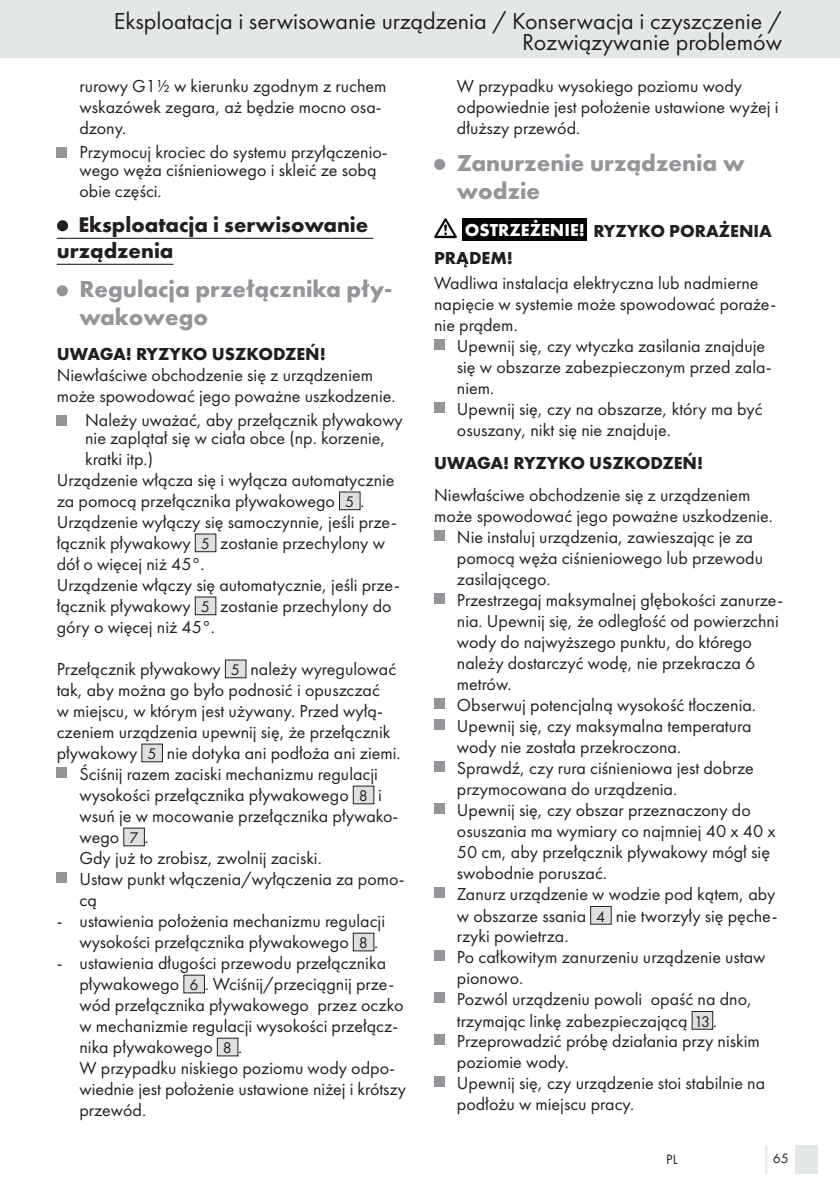
<style>
.page{position:relative;width:840px;height:1191px;background:#fff}
.page>*{position:absolute;margin:0;border:0;box-sizing:border-box;transform-origin:0 0}
.t1{font:24px/21px "Futura PT";color:#231f20;text-align:right}
.t2{font:700 24px/28px "Futura PT";color:#939598}
.t3{font:700 22px/26px "Futura PT";color:#231f20}
.t4{font:18px/21px "Futura PT";color:#231f20}
.t5{font:700 18px/27.2px "Futura PT";color:#231f20}
.t6{font:14px "Futura PT";color:#231f20}
.s1{font-size:16px}
.s2{color:#fff}
</style>
<div class="page">
<div style="left:0;top:0;width:839px;height:58px;background:#e3e7e7"></div>
<div style="left:794px;top:1145px;width:22px;height:29px;background:#e3e7e7"></div>
<hr style="left:764px;top:1145px;width:2px;height:29px;background:#e3e7e7">
<hr style="left:68px;top:238px;width:305px;height:1px;background:#231f20">
<hr style="left:57px;top:264px;width:116px;height:1px;background:#231f20">
<div style="left:57px;top:148px;width:10px;height:10px;background:#939598"></div>
<div style="left:57px;top:220px;width:11px;height:11px;background:#231f20;border-radius:50%"></div>
<div style="left:57px;top:285px;width:11px;height:11px;background:#939598;border-radius:50%"></div>
<div style="left:57px;top:416px;width:10px;height:10px;background:#939598"></div>
<div style="left:339px;top:492px;width:21px;height:18px;background:#e0e0e1"></div>
<div style="left:339px;top:492px;width:21px;height:18px;border:1px solid #231f20"></div>
<div style="left:195px;top:534px;width:21px;height:18px;background:#e0e0e1"></div>
<div style="left:195px;top:534px;width:21px;height:18px;border:1px solid #231f20"></div>
<div style="left:195px;top:597px;width:21px;height:18px;background:#e0e0e1"></div>
<div style="left:195px;top:597px;width:21px;height:18px;border:1px solid #231f20"></div>
<div style="left:225px;top:660px;width:21px;height:18px;background:#e0e0e1"></div>
<div style="left:225px;top:660px;width:21px;height:18px;border:1px solid #231f20"></div>
<div style="left:142px;top:744px;width:20px;height:18px;background:#e0e0e1"></div>
<div style="left:57px;top:767px;width:10px;height:10px;background:#939598"></div>
<div style="left:353px;top:786px;width:20px;height:18px;background:#e0e0e1"></div>
<div style="left:124px;top:828px;width:20px;height:18px;background:#e0e0e1"></div>
<div style="left:57px;top:872px;width:10px;height:10px;background:#939598"></div>
<div style="left:353px;top:933px;width:20px;height:18px;background:#e0e0e1"></div>
<div style="left:184px;top:975px;width:20px;height:18px;background:#e0e0e1"></div>
<div style="left:217px;top:1038px;width:21px;height:18px;background:#e0e0e1"></div>
<div style="left:217px;top:1038px;width:21px;height:18px;border:1px solid #231f20"></div>
<div style="left:434px;top:159px;width:11px;height:11px;background:#939598;border-radius:50%"></div>
<svg style="left:434px;top:218px;width:22px;height:20px"></svg>
<div style="left:462px;top:218px;width:124px;height:23px;background:#030303"></div>
<div style="left:434px;top:339px;width:10px;height:11px;background:#939598"></div>
<div style="left:434px;top:402px;width:10px;height:11px;background:#939598"></div>
<div style="left:434px;top:530px;width:10px;height:10px;background:#939598"></div>
<div style="left:434px;top:593px;width:10px;height:10px;background:#939598"></div>
<div style="left:434px;top:698px;width:10px;height:10px;background:#939598"></div>
<div style="left:434px;top:719px;width:10px;height:10px;background:#939598"></div>
<div style="left:434px;top:761px;width:10px;height:10px;background:#939598"></div>
<div style="left:434px;top:803px;width:10px;height:10px;background:#939598"></div>
<div style="left:434px;top:887px;width:10px;height:10px;background:#939598"></div>
<div style="left:590px;top:906px;width:21px;height:18px;background:#e0e0e1"></div>
<div style="left:590px;top:906px;width:21px;height:18px;border:1px solid #231f20"></div>
<div style="left:434px;top:950px;width:10px;height:10px;background:#939598"></div>
<div style="left:434px;top:992px;width:10px;height:10px;background:#939598"></div>
<div style="left:691px;top:1011px;width:21px;height:18px;background:#e0e0e1"></div>
<div style="left:434px;top:1034px;width:10px;height:10px;background:#939598"></div>
<div style="left:434px;top:1076px;width:10px;height:10px;background:#939598"></div>
<h1 class="t1" style="left:114px;top:11px;width:669px">Eksploatacja i serwisowanie urządzenia / Konserwacja i czyszczenie /<br>Rozwiązywanie problemów</h1>
<p class="t4" style="left:79px;top:75px;width:308px">rurowy G1½ w kierunku zgodnym z ruchem wskazówek zegara, aż będzie mocno osa&shy;dzony.</p>
<p class="t4" style="left:79px;top:142px;width:309px;line-height:18px">Przymocuj krociec do systemu przyłączenio&shy;wego węża ciśnieniowego i skleić ze sobą</p>
<p class="t4" style="left:79px;top:180px;width:84px">obie części.</p>
<p class="t3" style="left:57px;top:211px;width:313px;text-indent:22px">Eksploatacja i serwisowanie urządzenia</p>
<h1 class="t2" style="left:79px;top:275px;width:314px">Regulacja przełącznika pły&shy;wakowego</h1>
<p class="t5" style="left:57px;top:339px;width:270px">UWAGA! RYZYKO USZKODZEŃ!</p>
<p class="t4" style="left:57px;top:364px;width:340px">Niewłaściwe obchodzenie się z urządzeniem może spowodować jego poważne uszkodzenie.</p>
<p class="t4" style="left:85px;top:410px;width:319px;line-height:18px">Należy uważać, aby przełącznik pływakowy nie zaplątał się w ciała obce (np. korzenie,</p>
<p class="t4" style="left:57px;top:448px;width:344px;text-indent:28px">kratki itp.)<br>Urządzenie włącza się i wyłącza automatycznie za pomocą przełącznika pływakowego <span class="s1">5</span> .<br>Urządzenie wyłączy się samoczynnie, jeśli prze&shy;łącznik pływakowy <span class="s1">5</span> zostanie przechylony w dół o więcej niż 45°.<br>Urządzenie włączy się automatycznie, jeśli prze&shy;łącznik pływakowy <span class="s1">5</span> zostanie przechylony do góry o więcej niż 45°.</p>
<p class="t4" style="left:57px;top:658px;width:341px">Przełącznik pływakowy <span class="s1">5</span> należy wyregulować</p>
<p class="t4" style="left:57px;top:679px;width:324px">tak, aby można go było podnosić i opuszczać</p>
<p class="t4" style="left:57px;top:700px;width:327px">w miejscu, w którym jest używany. Przed wyłą-</p>
<p class="t4" style="left:57px;top:721px;width:335px">czeniem urządzenia upewnij się, że przełącznik</p>
<p class="t4" style="left:57px;top:742px;width:345px">pływakowy <span class="s1">5</span> nie dotyka ani podłoża ani ziemi.</p>
<p class="t4" style="left:79px;top:763px;width:300px">Ściśnij razem zaciski mechanizmu regulacji</p>
<p class="t4" style="left:79px;top:784px;width:304px">wysokości przełącznika pływakowego <span class="s1">8</span> i</p>
<p class="t4" style="left:79px;top:805px;width:320px">wsuń je w mocowanie przełącznika pływako-</p>
<p class="t4" style="left:79px;top:826px;width:71px">wego <span class="s1">7</span> .</p>
<p class="t4" style="left:79px;top:847px;width:244px">Gdy już to zrobisz, zwolnij zaciski.</p>
<p class="t4" style="left:79px;top:868px;width:326px">Ustaw punkt włączenia/wyłączenia za pomo-</p>
<p class="t4" style="left:79px;top:889px;width:19px">cą</p>
<p class="t4" style="left:79px;top:910px;width:307px;text-indent:-23px">- ustawienia położenia mechanizmu regulacji wysokości przełącznika pływakowego <span class="s1">8</span> .</p>
<p class="t4" style="left:79px;top:952px;width:328px;text-indent:-23px">- ustawienia długości przewodu przełącznika pływakowego <span class="s1">6</span> . Wciśnij/przeciągnij prze&shy;wód przełącznika pływakowego przez oczko w mechanizmie regulacji wysokości przełącz&shy;nika pływakowego <span class="s1">8</span> .<br>W przypadku niskiego poziomu wody odpo&shy;wiednie jest położenie ustawione niżej i krótszy przewód.</p>
<p class="t4" style="left:456px;top:75px;width:323px">W przypadku wysokiego poziomu wody odpowiednie jest położenie ustawione wyżej i dłuższy przewód.</p>
<h1 class="t2" style="left:456px;top:148px;width:289px">Zanurzenie urządzenia w wodzie</h1>
<p class="t5" style="left:434px;top:217px;width:339px;text-indent:31px"><span class="s2">OSTRZEŻENIE!</span> RYZYKO PORAŻENIA<br>PRĄDEM!</p>
<p class="t4" style="left:434px;top:273px;width:343px">Wadliwa instalacja elektryczna lub nadmierne napięcie w systemie może spowodować poraże&shy;nie prądem.</p>
<p class="t4" style="left:456px;top:336px;width:316px">Upewnij się, czy wtyczka zasilania znajduje się w obszarze zabezpieczonym przed zala&shy;niem.<br>Upewnij się, czy na obszarze, który ma być osuszany, nikt się nie znajduje.</p>
<p class="t5" style="left:434px;top:448px;width:270px">UWAGA! RYZYKO USZKODZEŃ!</p>
<p class="t4" style="left:434px;top:484px;width:318px">Niewłaściwe obchodzenie się z urządzeniem</p>
<p class="t4" style="left:434px;top:505px;width:340px">może spowodować jego poważne uszkodzenie.</p>
<p class="t4" style="left:456px;top:526px;width:297px">Nie instaluj urządzenia, zawieszając je za</p>
<p class="t4" style="left:456px;top:547px;width:307px">pomocą węża ciśnieniowego lub przewodu</p>
<p class="t4" style="left:456px;top:568px;width:95px">zasilającego.</p>
<p class="t4" style="left:456px;top:589px;width:327px">Przestrzegaj maksymalnej głębokości zanurze-</p>
<p class="t4" style="left:456px;top:610px;width:323px">nia. Upewnij się, że odległość od powierzchni</p>
<p class="t4" style="left:456px;top:631px;width:296px">wody do najwyższego punktu, do którego</p>
<p class="t4" style="left:456px;top:652px;width:300px">należy dostarczyć wodę, nie przekracza 6</p>
<p class="t4" style="left:456px;top:673px;width:56px">metrów.</p>
<p class="t4" style="left:456px;top:694px;width:300px">Obserwuj potencjalną wysokość tłoczenia.</p>
<p class="t4" style="left:456px;top:715px;width:296px">Upewnij się, czy maksymalna temperatura</p>
<p class="t4" style="left:456px;top:736px;width:226px">wody nie została przekroczona.</p>
<p class="t4" style="left:456px;top:757px;width:298px">Sprawdź, czy rura ciśnieniowa jest dobrze</p>
<p class="t4" style="left:456px;top:778px;width:222px">przymocowana do urządzenia.</p>
<p class="t4" style="left:456px;top:799px;width:295px">Upewnij się, czy obszar przeznaczony do</p>
<p class="t4" style="left:456px;top:820px;width:320px">osuszania ma wymiary co najmniej 40 x 40 x</p>
<p class="t4" style="left:456px;top:841px;width:314px">50 cm, aby przełącznik pływakowy mógł się</p>
<p class="t4" style="left:456px;top:862px;width:151px">swobodnie poruszać.</p>
<p class="t4" style="left:456px;top:883px;width:320px">Zanurz urządzenie w wodzie pod kątem, aby</p>
<p class="t4" style="left:456px;top:905px;width:322px">w obszarze ssania <span class="s1">4</span> nie tworzyły się pęche-</p>
<p class="t4" style="left:456px;top:925px;width:113px">rzyki powietrza.</p>
<p class="t4" style="left:456px;top:946px;width:310px">Po całkowitym zanurzeniu urządzenie ustaw</p>
<p class="t4" style="left:456px;top:967px;width:68px">pionowo.</p>
<p class="t4" style="left:456px;top:988px;width:296px">Pozwól urządzeniu powoli opaść na dno,</p>
<p class="t4" style="left:456px;top:1010px;width:261px">trzymając linkę zabezpieczającą <span class="s1">13</span> .</p>
<p class="t4" style="left:456px;top:1030px;width:304px">Przeprowadzić próbę działania przy niskim</p>
<p class="t4" style="left:456px;top:1051px;width:113px">poziomie wody.</p>
<p class="t4" style="left:456px;top:1072px;width:310px">Upewnij się, czy urządzenie stoi stabilnie na</p>
<p class="t4" style="left:456px;top:1093px;width:179px">podłożu w miejscu pracy.</p>
<p class="t6" style="left:666px;top:1150px;width:13px">PL</p>
<p class="t6" style="left:772px;top:1150px;width:17px">65</p>
</div>
